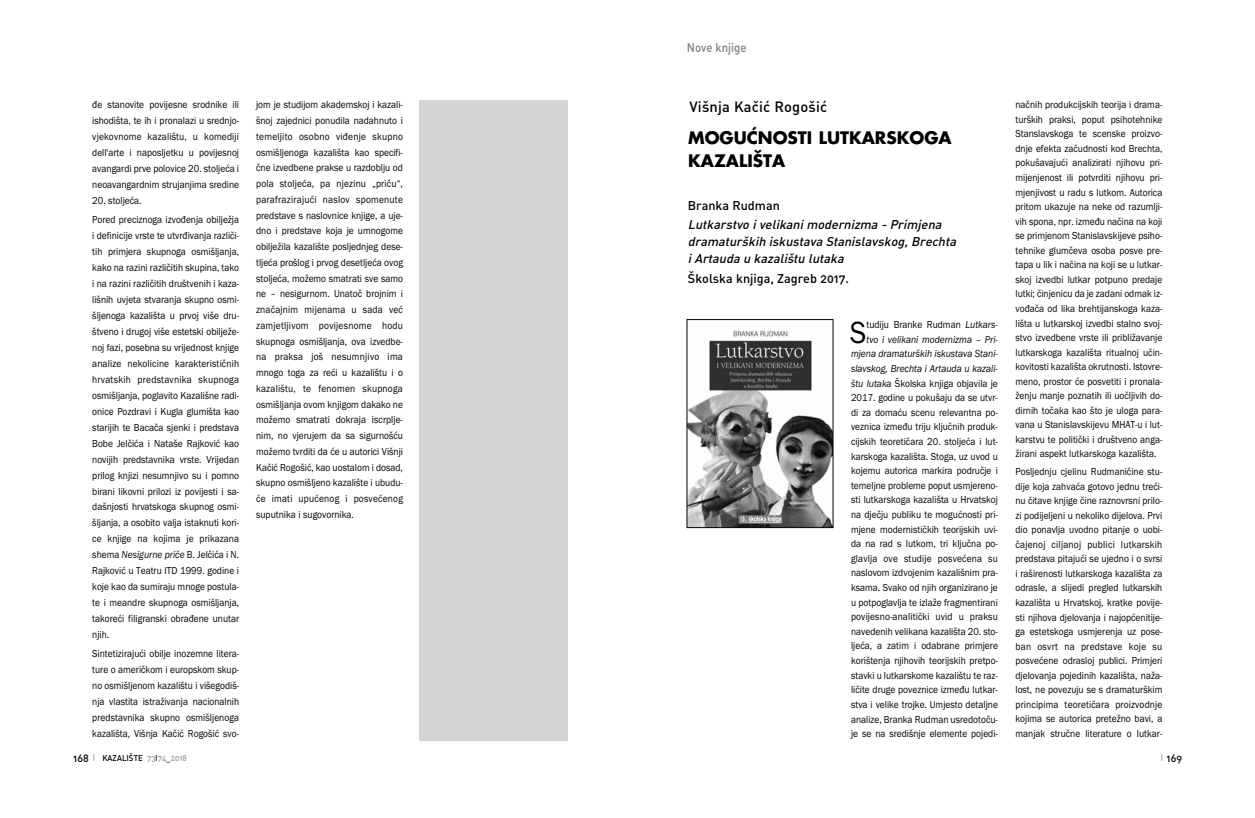
<style>
.page{position:relative;width:1255px;height:818px;background:#fff}
.page>*{position:absolute;margin:0;border:0;box-sizing:border-box;transform-origin:0 0}
.t1{font:31.65px "Franklin Gothic";color:#000;scale:.9 1}
.t2{font:700 16.8px/23.1px "Futura";color:#000}
.t3{font:14.7px "DIN Medium Rounded";letter-spacing:.01em;color:#000}
.t4{font:italic 12.6px/16.8px "DIN Medium Rounded";color:#000}
.t5{font:12.6px "DIN Medium Rounded";color:#000}
.t6{font:12.6px "DIN Medium Rounded";color:#808080;scale:.9 1}
.t7{font:10.5px/14.5px "Franklin Gothic";color:#000;text-align:justify;scale:.9 1}
.t8{font:10.5px "DIN Medium Rounded";color:#000}
.t9{font:8.4px "DIN Medium Rounded";color:#000;scale:.95 1}
.s1{font-style:italic}
.s2{font-size:10.5px}
.s3{font-size:9.45px;color:#969696}
.s4{color:#999}
</style>
<div class="page">
<img style="left:688px;top:330px;width:143px;height:195px">
<div style="left:686px;top:319px;width:147px;height:208px;border:1px solid #000"></div>
<div style="left:419px;top:100px;width:148px;height:640px;background:#d4d4d4"></div>
<p class="t7" style="left:92px;top:98px;width:165px;line-height:15.9px">đe stanovite povijesne srodnike ili ishodišta, te ih i pronalazi u srednjo&shy;vjekovnome kazalištu, u komediji dell'arte i naposljetku u povijesnoj avangardi prve polovice 20. stoljeća i neoavangardnim strujanjima sredine</p>
<p class="t7" style="left:92px;top:192px;width:165px;line-height:18.9px">20. stoljeća.<br>Pored preciznoga izvođenja obilježja</p>
<p class="t7" style="left:92px;top:228px;width:165px;line-height:15.9px">i definicije vrste te utvrđivanja različi&shy;tih primjera skupnoga osmišljanja, kako na razini različitih skupina, tako i na razini različitih društvenih i kaza&shy;lišnih uvjeta stvaranja skupno osmi&shy;šljenoga kazališta u prvoj više dru&shy;štveno i drugoj više estetski obilježe&shy;noj fazi, posebna su vrijednost knjige analize nekolicine karakterističnih hrvatskih predstavnika skupnoga osmišljanja, poglavito Kazališne radi - onice Pozdravi i Kugla glumišta kao starijih te Bacača sjenki i predstava Bobe Jelčića i Nataše Rajković kao novijih predstavnika vrste. Vrijedan prilog knjizi nesumnjivo su i pomno birani likovni prilozi iz povijesti i sa - dašnjosti hrvatskoga skupnog osmi&shy;šljanja, a osobito valja istaknuti kori&shy;ce knjige na kojima je prikazana shema <span class="s1">Nesigurne priče</span> B. Jelčića i N.<br>Rajković u Teatru ITD 1999. godine i koje kao da sumiraju mnoge postula&shy;te i meandre skupnoga osmišljanja, takoreći filigranski obrađene unutar njih.</p>
<p class="t7" style="left:92px;top:646px;width:165px;line-height:15.9px">Sintetizirajući obilje inozemne litera&shy;ture o američkom i europskom skup&shy;no osmišljenom kazalištu i višegodiš&shy;nja vlastita istraživanja nacionalnih predstavnika skupno osmišljenoga kazališta, Višnja Kačić Rogošić svo-</p>
<p class="t7" style="left:256px;top:98px;width:165px;line-height:15.8px">jom je studijom akademskoj i kazali&shy;šnoj zajednici ponudila nadahnuto i temeljito osobno viđenje skupno osmišljenoga kazališta kao specifi&shy;čne izvedbene prakse u razdoblju od pola stoljeća, pa njezinu „priču“, parafrazirajući naslov spomenute predstave s naslovnice knjige, a uje&shy;dno i predstave koja je umnogome obilježila kazalište posljednjeg dese&shy;tljeća prošlog i prvog desetljeća ovog stoljeća, možemo smatrati sve samo ne – nesigurnom. Unatoč brojnim i značajnim mijenama u sada već zamjetljivom povijesnome hodu skupnoga osmišljanja, ova izvedbe&shy;na praksa još nesumnjivo ima mnogo toga za reći u kazalištu i o kazalištu, te fenomen skupnoga osmišljanja ovom knjigom dakako ne možemo smatrati dokraja iscrplje&shy;nim, no vjerujem da sa sigurnošću možemo tvrditi da će u autorici Višnji Kačić Rogošić, kao uostalom i dosad, skupno osmišljeno kazalište i ubudu&shy;će imati upućenog i posvećenog suputnika i sugovornika.</p>
<p class="t6" style="left:686px;top:43px;width:68px">Nove knjige</p>
<h3 class="t3" style="left:689px;top:102px;width:139px">Višnja Kačić Rogošić</h3>
<h2 class="t2" style="left:688px;top:127px;width:265px">MOGUĆNOSTI LUTKARSKOGA<br>KAZALIŠTA</h2>
<p class="t5" style="left:688px;top:200px;width:93px">Branka Rudman</p>
<p class="t4" style="left:687px;top:218px;width:272px">Lutkarstvo i velikani modernizma - Primjena dramaturških iskustava Stanislavskog, Brechta i Artauda u kazalištu lutaka</p>
<p class="t5" style="left:688px;top:274px;width:163px">Školska knjiga, Zagreb 2017.</p>
<p class="t7" style="left:851px;top:318px;width:165px;text-align:right">tudiju Branke Rudman <span class="s1">Lutkar s -<br>tvo i velikani modernizma – Pri - mje na dramaturških iskustava Stani - slavskog, Brechta i Artauda u kazali&shy;štu lutaka</span> Školska knjiga objavila je 2017. godine u pokušaju da se utvr&shy;di za domaću scenu relevantna po - veznica između triju ključnih produk&shy;cijskih teoretičara 20. stoljeća i lut&shy;karskoga kazališta. Stoga, uz uvod u kojemu autorica markira područje i temeljne probleme poput usmjereno&shy;sti lutkarskoga kazališta u Hrvatskoj na dječju publiku te mogućnosti pri&shy;mjene modernističkih teorijskih uvi - da na rad s lutkom, tri ključna po - glav lja ove studije posvećena su naslovom izdvojenim kazališnim pra&shy;ksama. Svako od njih organizirano je u potpoglavlja te izlaže fragmentirani povijesno-analitički uvid u praksu navedenih velikana kazališta 20. sto&shy;ljeća, a zatim i odabrane primjere korištenja njihovih teorijskih pretpo&shy;stavki u lutkarskome kazalištu te raz&shy;ličite druge poveznice između lutkar&shy;stva i velike trojke. Umjesto detaljne analize, Branka Rudman usredotoču&shy;je se na središnje elemente pojedi-</p>
<h1 class="t1" style="left:850px;top:321px;width:19px">S</h1>
<p class="t7" style="left:1015px;top:98px;width:165px">načnih produkcijskih teorija i drama&shy;turških praksi, poput psihotehnike Sta nslavskoga te scenske proizvo&shy;dnje efekta začudnosti kod Brechta, pokušavajući analizirati njihovu pri&shy;mijenjenost ili potvrditi njihovu pri&shy;mjenjivost u radu s lutkom. Autorica pritom ukazuje na neke od razumlji&shy;vih spona, npr. između načina na koji se primjenom Stanislavskijeve psiho&shy;tehnike glumčeva osoba posve pre&shy;tapa u lik i načina na koji se u lutkar&shy;skoj izvedbi lutkar potpuno predaje lutki; činjenicu da je zadani odmak iz - vođača od lika brehtijanskoga ka za - lišta u lutkarskoj izvedbi stalno svoj&shy;stvo izvedbene vrste ili približavanje lutkarskoga kazališta ritualnoj učin&shy;kovitosti kazališta okrutnosti. Istovre - meno, prostor će posvetiti i pro na la - ženju manje poznatih ili uočljivih do - dirnih točaka kao što je uloga para&shy;vana u Stanislavskijevu MHAT-u i lut&shy;karstvu te politički i društveno an ga - žirani aspekt lutkarskoga kazališta.</p>
<p class="t7" style="left:1015px;top:465px;width:165px">Posljednju cjelinu Rudmaničine stu&shy;dije koja zahvaća gotovo jednu treći&shy;nu čitave knjige čine raznovrsni prilo&shy;zi podijeljeni u nekoliko dijelova. Prvi dio ponavlja uvodno pitanje o uobi&shy;čajenoj ciljanoj publici lutkarskih predstava pitajući se ujedno i o svrsi i raširenosti lutkarskoga kazališta za odrasle, a slijedi pregled lutkarskih kazališta u Hrvatskoj, kratke povije&shy;sti njihova djelovanja i najopćenitije&shy;ga estetskoga usmjerenja uz pose&shy;ban osvrt na predstave koje su posvećene odrasloj publici. Primjeri djelovanja pojedinih kazališta, naža&shy;lost, ne povezuju se s dramaturškim principima teoretičara proizvodnje kojima se autorica pretežno bavi, a manjak stručne literature o lutkar-</p>
<p class="t9" style="left:73px;top:754px;width:121px"><span class="s2">168</span> <span class="s3">I</span> KAZALIŠTE <span class="s4">73</span>I<span class="s4">74</span>_<span class="s4">2018</span></p>
<p class="t8" style="left:1160px;top:754px;width:23px"><span class="s3">I</span> 169</p>
</div>
